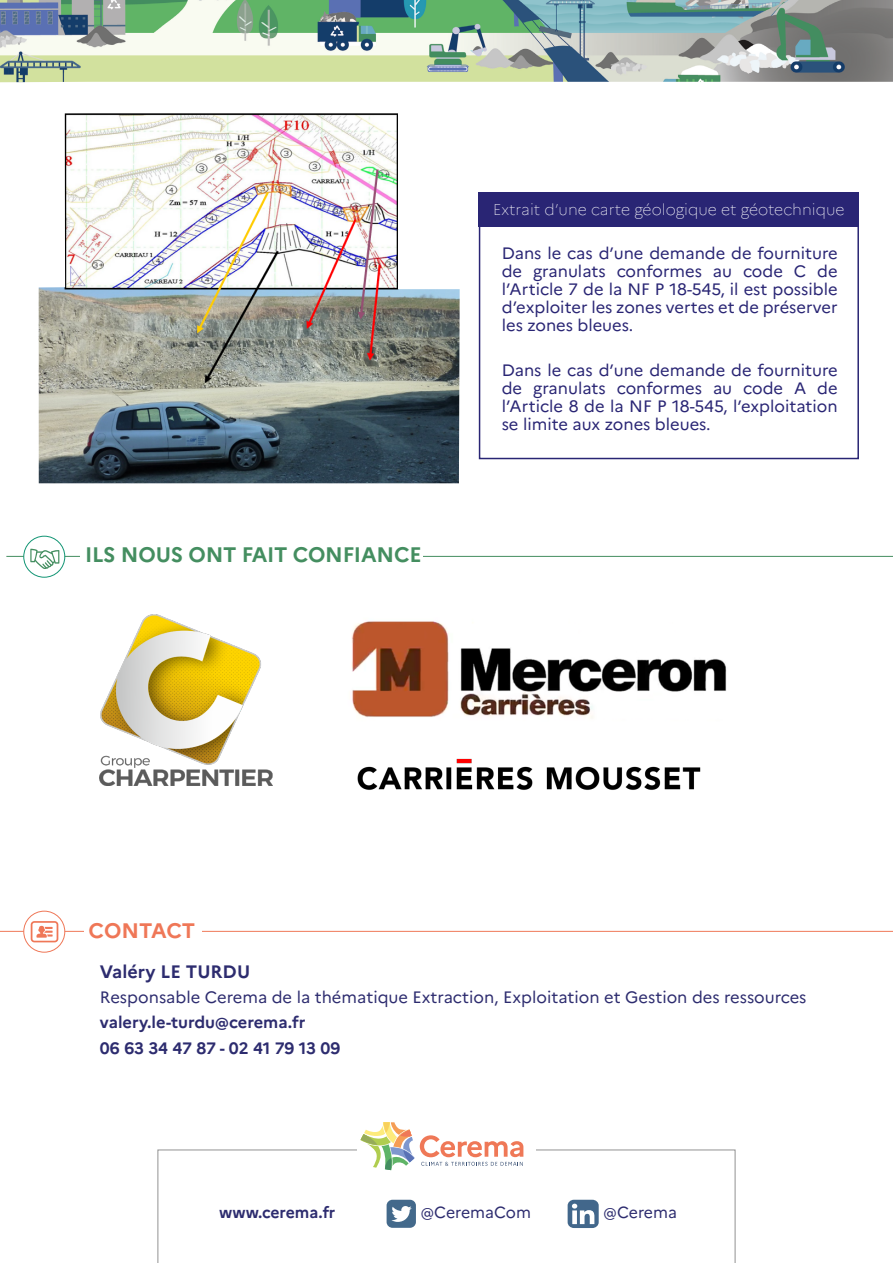
<style>
.page{position:relative;width:893px;height:1263px;background:#fff}
.page>*{position:absolute;margin:0;border:0;box-sizing:border-box;transform-origin:0 0}
.t1{font:700 21px "Marianne";letter-spacing:-.01em;color:#448e60}
.t2{font:700 21px "Marianne";letter-spacing:-.005em;color:#ef7757}
.t3{font:700 18px "Marianne";color:#2d2c6f}
.t4{font:16.5px/18px "Marianne";color:#292574;text-align:justify}
.t5{font:16.5px "Marianne";color:#2d2c6f}
.t6{font:700 16.5px/25.2px "Marianne";color:#2d2c6f}
.t7{font:16.05px "Marianne";color:#2d2c6f}
.t8{font:700 16.05px "Marianne";color:#2d2c6f}
.t9{font:100 15.6px "Marianne";color:#fff}
</style>
<div class="page">
<img style="left:100px;top:614px;width:172px;height:172px">
<img style="left:351px;top:621px;width:376px;height:97px">
<div style="left:479px;top:225px;width:380px;height:234px;background:#fff;border:2px solid #292574"></div>
<img style="left:357px;top:758px;width:344px;height:32px">
<img style="left:39px;top:113px;width:421px;height:370px">
<div style="left:479px;top:192px;width:380px;height:34px;background:#292574"></div>
<img style="left:0;top:0;width:893px;height:82px">
<svg style="left:158px;top:1149px;width:577px;height:114px"></svg>
<div style="left:357px;top:1120px;width:178px;height:65px;background:#fff"></div>
<svg style="left:360px;top:1122px;width:163px;height:48px"></svg>
<div style="left:169px;top:1205px;width:558px;height:34px;background:#fff"></div>
<div style="left:387px;top:1200px;width:29px;height:28px;background:#43698b;border-radius:6px"></div>
<svg style="left:391px;top:1206px;width:21px;height:16px"></svg>
<div style="left:568px;top:1200px;width:31px;height:28px;background:#42678b;border-radius:6px"></div>
<svg style="left:572px;top:1204px;width:22px;height:20px"></svg>
<hr style="left:0;top:931px;width:893px;height:1px;background:#ef7858">
<svg style="left:24px;top:911px;width:41px;height:41px"></svg>
<div style="left:23px;top:911px;width:42px;height:41px;border:1px solid #ef7757;border-radius:50%"></div>
<div style="left:84px;top:922px;width:118px;height:22px;background:#fff"></div>
<svg style="left:31px;top:921px;width:27px;height:21px"></svg>
<hr style="left:6px;top:556px;width:887px;height:1px;background:#448e60">
<div style="left:24px;top:536px;width:41px;height:41px;background:#fff;border-radius:50%"></div>
<div style="left:23px;top:536px;width:42px;height:42px;border:1px solid #129574;border-radius:50%"></div>
<div style="left:81px;top:546px;width:342px;height:31px;background:#fff"></div>
<svg style="left:30px;top:549px;width:29px;height:20px"></svg>
<p class="t1" style="left:85px;top:542px;width:338px">ILS NOUS ONT FAIT CONFIANCE</p>
<p class="t9" style="left:493px;top:200px;width:353px">Extrait d’une carte géologique et géotechnique</p>
<p class="t4" style="left:502px;top:244px;width:337px">Dans le cas d’une demande de fourniture de granulats conformes au code C de l’Article 7 de la NF P 18-545, il est possible d’exploiter les zones vertes et de préserver les zones bleues.</p>
<p class="t4" style="left:502px;top:361px;width:337px">Dans le cas d’une demande de fourniture de granulats conformes au code A de l’Article 8 de la NF P 18-545, l’exploitation se limite aux zones bleues.</p>
<p class="t2" style="left:89px;top:918px;width:108px">CONTACT</p>
<p class="t3" style="left:100px;top:960px;width:152px">Valéry LE TURDU</p>
<p class="t5" style="left:100px;top:987px;width:708px">Responsable Cerema de la thématique Extraction, Exploitation et Gestion des ressources</p>
<p class="t6" style="left:100px;top:1010px;width:242px">valery.le-turdu@cerema.fr<br>06 63 34 47 87 - 02 41 79 13 09</p>
<p class="t8" style="left:219px;top:1202px;width:118px">www.cerema.fr</p>
<p class="t7" style="left:421px;top:1202px;width:112px">@CeremaCom</p>
<p class="t7" style="left:604px;top:1202px;width:75px">@Cerema</p>
</div>
